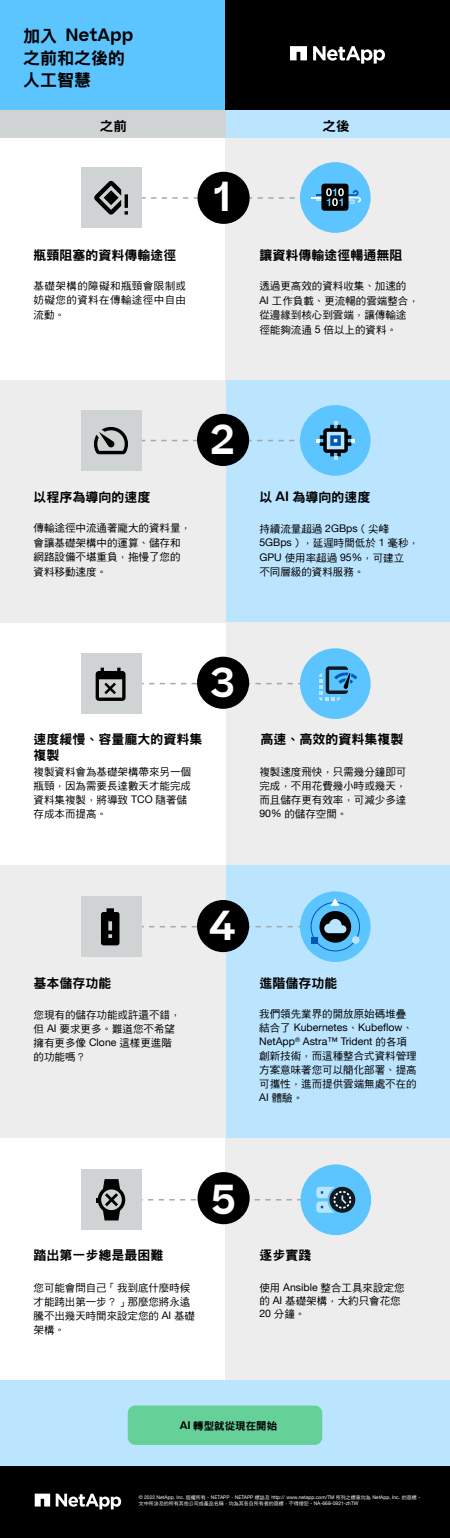
<style>
.page{position:relative;width:450px;height:1538px;background:#fff}
.page>*{position:absolute;margin:0;border:0;box-sizing:border-box;transform-origin:0 0}
.t1{font:600 39.9px "Beatrice";color:#fff}
.t2{font:17px/22px "DFN Hei XB HK BF";color:#000}
.t3{font:600 17px "Beatrice";color:#000}
.t4{font:13.5px "DFN Hei XB HK BF";color:#000}
.t5{font:13px/15.6px "DFN Hei XB HK BF";color:#000}
.t6{font:10.5px/14px "DF Hei Md HKSCS U";color:#000}
.t7{font:10.5px/14px "Helvetica Neue";color:#000}
.t8{font:10.5px "DFN Hei XB HK BF";color:#000}
.t9{font:5px "Helvetica Neue";color:#fff}
.t10{font:5px "DF Hei Md HKSCS U";color:#fff}
.s1{font-family:"DFN Hei XB HK BF";font-weight:400}
.s2{font-family:"Helvetica Neue"}
.s3{font-family:"Beatrice";font-weight:600}
.s4{font-family:"DF Hei Md HKSCS U"}
</style>
<div class="page">
<div style="left:226px;top:137px;width:224px;height:243px;background:#ededed"></div>
<div style="left:224px;top:380px;width:226px;height:242px;background:#bbe5ff"></div>
<div style="left:0;top:380px;width:226px;height:242px;background:#ededed"></div>
<div style="left:224px;top:865px;width:226px;height:272px;background:#bbe5ff"></div>
<div style="left:226px;top:622px;width:224px;height:243px;background:#ededed"></div>
<div style="left:225px;top:1138px;width:225px;height:242px;background:#ededed"></div>
<div style="left:0;top:1380px;width:450px;height:86px;background:#bbe5ff"></div>
<div style="left:225px;top:110px;width:225px;height:27px;background:#bbe5ff"></div>
<div style="left:0;top:110px;width:226px;height:27px;background:#d0d3d4"></div>
<div style="left:0;top:1466px;width:450px;height:72px;background:#000"></div>
<div style="left:0;top:865px;width:226px;height:272px;background:#ededed"></div>
<div style="left:0;top:0;width:336px;height:110px;background:#5cc4ff"></div>
<div style="left:226px;top:0;width:224px;height:110px;background:#000"></div>
<div style="left:198px;top:172px;width:52px;height:52px;background:#000;border-radius:50%"></div>
<div style="left:81px;top:167px;width:61px;height:61px;background:#d0d3d4"></div>
<div style="left:197px;top:414px;width:52px;height:52px;background:#000;border-radius:50%"></div>
<div style="left:81px;top:410px;width:60px;height:61px;background:#d0d3d4"></div>
<div style="left:300px;top:405px;width:71px;height:71px;background:#5cc4ff;border-radius:50%"></div>
<div style="left:197px;top:656px;width:52px;height:53px;background:#000;border-radius:50%"></div>
<div style="left:81px;top:653px;width:60px;height:61px;background:#d0d3d4"></div>
<div style="left:300px;top:648px;width:71px;height:71px;background:#5cc4ff;border-radius:50%"></div>
<div style="left:197px;top:900px;width:52px;height:52px;background:#000;border-radius:50%"></div>
<div style="left:81px;top:896px;width:60px;height:61px;background:#d0d3d4"></div>
<div style="left:300px;top:891px;width:71px;height:71px;background:#5cc4ff;border-radius:50%"></div>
<div style="left:81px;top:1169px;width:61px;height:61px;background:#d0d3d4"></div>
<div style="left:301px;top:1164px;width:70px;height:71px;background:#5cc4ff;border-radius:50%"></div>
<div style="left:198px;top:1172px;width:52px;height:52px;background:#000;border-radius:50%"></div>
<svg style="left:96px;top:666px;width:261px;height:35px"></svg>
<div style="left:329px;top:1186px;width:26px;height:26px;background:#101820;border-radius:50%"></div>
<div style="left:300px;top:162px;width:71px;height:71px;background:#5cc4ff;border-radius:50%"></div>
<svg style="left:94px;top:180px;width:267px;height:35px"></svg>
<div style="left:311px;top:902px;width:49px;height:49px;border:1px solid #0057b7;border-radius:50%"></div>
<svg style="left:101px;top:898px;width:250px;height:47px"></svg>
<div style="left:352px;top:936px;width:8px;height:7px;background:#bbe5ff;border-radius:50%"></div>
<div style="left:312px;top:936px;width:6px;height:7px;background:#0057b7"></div>
<svg style="left:93px;top:421px;width:262px;height:39px"></svg>
<svg style="left:96px;top:1179px;width:255px;height:41px"></svg>
<svg style="left:290px;top:46px;width:95px;height:18px"></svg>
<div style="left:129px;top:1405px;width:193px;height:40px;background:#65d097"></div>
<svg style="left:34px;top:1493px;width:88px;height:17px"></svg>
<h2 class="t3" style="left:23px;top:23px;width:112px"><span class="s1">加入</span> NetApp</h2>
<h2 class="t2" style="left:23px;top:47px;width:103px">之前和之後的人工智慧</h2>
<p class="t4" style="left:100px;top:119px;width:29px">之前</p>
<p class="t4" style="left:323px;top:119px;width:29px">之後</p>
<p class="t5" style="left:34px;top:247px;width:144px">瓶頸阻塞的資料傳輸途徑</p>
<p class="t6" style="left:34px;top:278px;width:154px;line-height:14.5px;text-align:justify">基礎架構的障礙和瓶頸會限制或妨礙您的資料在傳輸途徑中自由流動。</p>
<h1 class="t1" style="left:215px;top:169px;width:18px">1</h1>
<p class="t5" style="left:259px;top:247px;width:144px">讓資料傳輸途徑暢通無阻</p>
<p class="t6" style="left:259px;top:279px;width:161px;line-height:14.5px">透過更高效的資料收集、加速的<br><span class="s2">AI</span> 工作負載、更流暢的雲端整合，從邊緣到核心到雲端，讓傳輸途徑能夠流通 <span class="s2">5</span> 倍以上的資料。</p>
<p class="t5" style="left:34px;top:489px;width:118px">以程序為導向的速度</p>
<p class="t6" style="left:34px;top:521px;width:159px;line-height:14.5px">傳輸途徑中流通著龐大的資料量，會讓基礎架構中的運算、儲存和網路設備不堪重負，拖慢了您的資料移動速度。</p>
<h1 class="t1" style="left:211px;top:412px;width:25px">2</h1>
<p class="t5" style="left:259px;top:490px;width:113px">以 <span class="s3">AI</span> 為導向的速度</p>
<p class="t6" style="left:259px;top:521px;width:161px;line-height:14.5px">持續流量超過 <span class="s2">2GBps</span>（尖峰<br><span class="s2">5GBps</span>），延遲時間低於 <span class="s2">1</span> 毫秒，<br><span class="s2">GPU</span> 使用率超過 <span class="s2">95%</span>，可建立<br>不同層級的資料服務。</p>
<h1 class="t1" style="left:211px;top:656px;width:26px">3</h1>
<p class="t5" style="left:34px;top:731px;width:170px">速度緩慢、容量龐大的資料集複製</p>
<p class="t6" style="left:34px;top:764px;width:159px">複製資料會為基礎架構帶來另一個瓶頸，因為需要長達數天才能完成資料集複製，將導致 <span class="s2">TCO</span> 隨著儲存成本而提高。</p>
<p class="t5" style="left:260px;top:731px;width:144px">高速、高效的資料集複製</p>
<p class="t6" style="left:259px;top:764px;width:148px;text-align:justify">複製速度飛快，只需幾分鐘即可完成，不用花費幾小時或幾天，而且儲存更有效率，可減少多達<span class="s2">90%</span> 的儲存空間。</p>
<p class="t5" style="left:34px;top:975px;width:79px">基本儲存功能</p>
<p class="t6" style="left:34px;top:1007px;width:148px">您現有的儲存功能或許還不錯，但 <span class="s2">AI</span> 要求更多。難道您不希望擁有更多像 <span class="s2">Clone</span> 這樣更進階的功能嗎？</p>
<h1 class="t1" style="left:210px;top:898px;width:27px">4</h1>
<p class="t5" style="left:259px;top:975px;width:79px">進階儲存功能</p>
<p class="t6" style="left:259px;top:1007px;width:148px">我們領先業界的開放原始碼堆疊</p>
<p class="t7" style="left:259px;top:1021px;width:155px"><span class="s4">結合了</span> Kubernetes<span class="s4">、</span>Kubeflow<span class="s4">、<br></span>NetApp<sup>®</sup> Astra™ Trident <span class="s4">的各項</span></p>
<p class="t6" style="left:259px;top:1049px;width:159px;text-align:justify">創新技術，而這種整合式資料管理方案意味著您可以簡化部署、提高可攜性，進而提供雲端無處不在的<span class="s2">AI</span> 體驗。</p>
<p class="t5" style="left:34px;top:1247px;width:131px">踏出第一步總是最困難</p>
<p class="t6" style="left:34px;top:1280px;width:163px">您可能會問自己「我到底什麼時候才能跨出第一步？」那麼您將永遠騰不出幾天時間來設定您的 <span class="s2">AI</span> 基礎架構。</p>
<h1 class="t1" style="left:212px;top:1172px;width:26px">5</h1>
<p class="t5" style="left:259px;top:1247px;width:53px">逐步實踐</p>
<p class="t6" style="left:259px;top:1281px;width:147px;line-height:12.6px">使用 <span class="s2">Ansible</span> 整合工具來設定您的 <span class="s2">AI</span> 基礎架構，大約只會花您<br><span class="s2">20</span> 分鐘。</p>
<p class="t8" style="left:180px;top:1420px;width:99px"><span class="s3">AI</span> 轉型就從現在開始</p>
<p class="t9" style="left:139px;top:1494px;width:285px">© 2022 NetApp, Inc. <span class="s4">版權所有。</span>NETAPP<span class="s4">、</span>NETAPP <span class="s4">標誌及</span> http:// www.netapp.com/TM <span class="s4">所列之標章均為</span> NetApp, Inc. <span class="s4">的商標。</span></p>
<p class="t10" style="left:139px;top:1501px;width:221px">文中所涉及的所有其他公司或產品名稱，均為其各自所有者的商標，不得侵犯。<span class="s2">NA-668-0921-zhTW</span></p>
</div>
